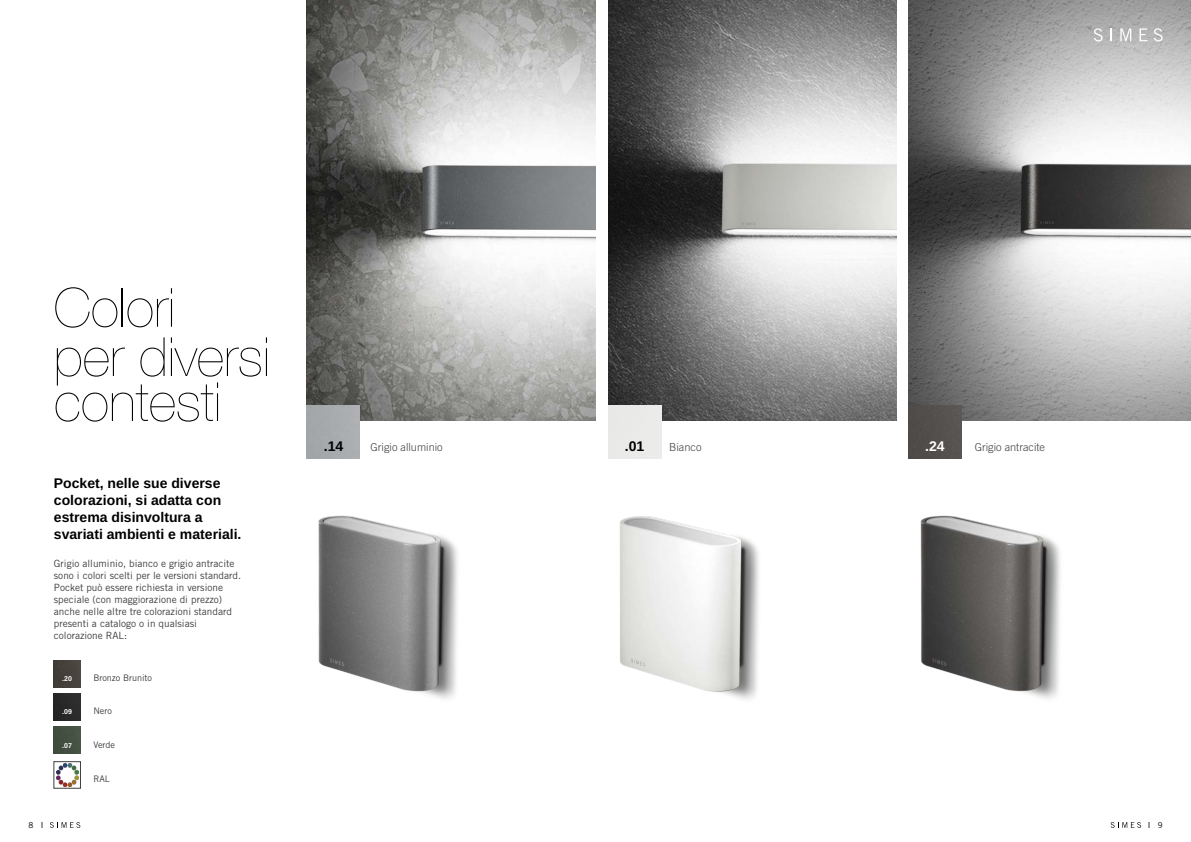
<style>
.page{position:relative;width:1191px;height:842px;background:#fff}
.page>*{position:absolute;margin:0;border:0;box-sizing:border-box;transform-origin:0 0}
.t1{font:200 54px/47.1px "Helvetica Neue LT Pro";color:#000}
.t2{font:700 14px/16.8px "Arimo";color:#000}
.t3{font:700 14px "Arimo";color:#fff}
.t4{font:300 11px "Trade Gothic LT Std";color:#3f3e3e}
.t5{font:10px/12px "Trade Gothic LT Std";color:#3f3e3e}
.t6{font:9px "Trade Gothic LT Std";color:#3f3e3e}
.t7{font:8px "Trade Gothic LT Std";color:#000}
.t8{font:700 7px "Arimo";color:#fff}
</style>
<div class="page">
<img style="left:318px;top:515px;width:140px;height:184px">
<img style="left:920px;top:515px;width:140px;height:184px">
<img style="left:620px;top:445px;width:139px;height:255px">
<img style="left:307px;top:0;width:288px;height:421px">
<img style="left:608px;top:0;width:289px;height:421px">
<img style="left:908px;top:0;width:283px;height:421px">
<div style="left:608px;top:405px;width:53px;height:54px;background:#eaeae8"></div>
<img style="left:54px;top:727px;width:26px;height:26px">
<img style="left:54px;top:694px;width:26px;height:26px">
<div style="left:307px;top:405px;width:53px;height:54px;background:#a7abae"></div>
<img style="left:54px;top:661px;width:26px;height:26px">
<div style="left:908px;top:405px;width:53px;height:54px;background:#534f4c"></div>
<div style="left:54px;top:761px;width:27px;height:27px;border:1px solid #3f3e3e"></div>
<img style="left:56px;top:764px;width:22px;height:22px">
<svg style="left:41px;top:822px;width:2px;height:6px"></svg>
<svg style="left:50px;top:822px;width:30px;height:6px"></svg>
<svg style="left:1110px;top:822px;width:31px;height:6px"></svg>
<svg style="left:1148px;top:822px;width:2px;height:6px"></svg>
<svg style="left:1093px;top:28px;width:9px;height:13px"></svg>
<svg style="left:1110px;top:29px;width:1px;height:12px"></svg>
<svg style="left:1120px;top:29px;width:11px;height:12px"></svg>
<svg style="left:1139px;top:29px;width:8px;height:12px"></svg>
<svg style="left:1153px;top:28px;width:9px;height:13px"></svg>
<h1 class="t1" style="left:54px;top:284px;width:218px">Colori<br>per diversi contesti</h1>
<h2 class="t2" style="left:54px;top:475px;width:189px">Pocket, nelle sue diverse colorazioni, si adatta con estrema disinvoltura a svariati ambienti e materiali.</h2>
<p class="t5" style="left:54px;top:558px;width:189px">Grigio alluminio, bianco e grigio antracite sono i colori scelti per le versioni standard.<br>Pocket può essere richiesta in versione speciale (con maggiorazione di prezzo) anche nelle altre tre colorazioni standard presenti a catalogo o in qualsiasi colorazione RAL:</p>
<p class="t8" style="left:62px;top:674px;width:11px">.20</p>
<p class="t8" style="left:62px;top:707px;width:11px">.09</p>
<p class="t8" style="left:62px;top:740px;width:11px">.07</p>
<p class="t6" style="left:93px;top:673px;width:60px">Bronzo Brunito</p>
<p class="t6" style="left:93px;top:706px;width:20px">Nero</p>
<p class="t6" style="left:93px;top:739px;width:23px">Verde</p>
<p class="t6" style="left:93px;top:773px;width:18px">RAL</p>
<h2 class="t2" style="left:324px;top:438px;width:21px">.14</h2>
<h2 class="t2" style="left:625px;top:438px;width:21px">.01</h2>
<h2 class="t3" style="left:925px;top:437px;width:21px">.24</h2>
<p class="t4" style="left:370px;top:441px;width:74px">Grigio alluminio</p>
<p class="t4" style="left:669px;top:441px;width:34px">Bianco</p>
<p class="t4" style="left:974px;top:441px;width:72px">Grigio antracite</p>
<p class="t7" style="left:28px;top:820px;width:6px">8</p>
<p class="t7" style="left:1157px;top:820px;width:6px">9</p>
</div>
